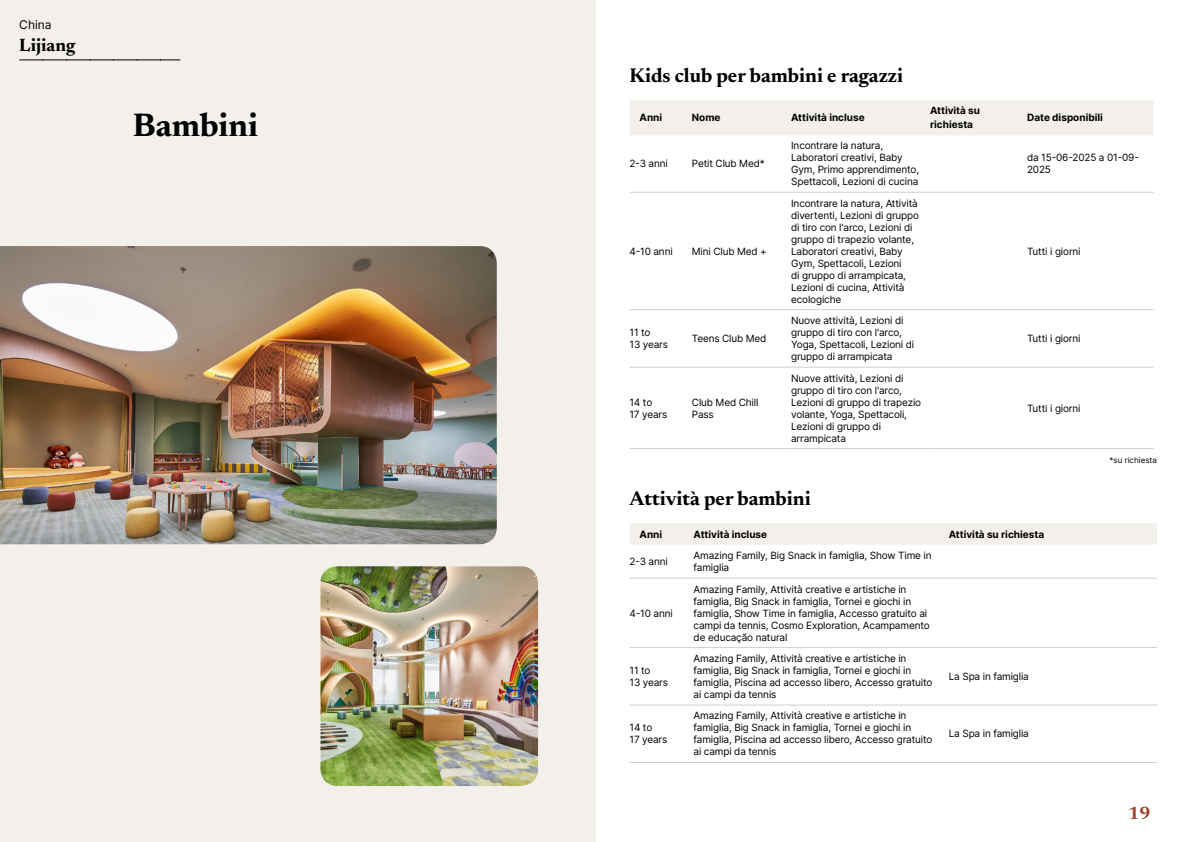
<style>
.page{position:relative;width:1191px;height:842px;background:#fff}
.page>*{position:absolute;margin:0;border:0;box-sizing:border-box;transform-origin:0 0}
.t1{font:700 33px "Newsreader 24 pt";color:#000}
.t2{font:700 20px "Newsreader 24 pt";color:#000}
.t3{font:700 18px "Newsreader 24 pt";color:#000}
.t4{font:700 18px "Newsreader 24 pt";color:#9d432c}
.t5{font:12px "Inter";color:#000}
.t6{font:10px/12px "Inter";letter-spacing:-.015em;color:#000}
.t7{font:700 10px/14px "Inter";color:#000}
.t8{font:8px "Inter";color:#000}
</style>
<div class="page">
<div style="left:0;top:0;width:595px;height:842px;background:#f3f0ec"></div>
<img style="left:0;top:246px;width:497px;height:298px">
<img style="left:320px;top:566px;width:218px;height:220px">
<svg style="left:20px;top:60px;width:160px;height:1px"></svg>
<div style="left:630px;top:100px;width:523px;height:35px;background:#f3f0ec"></div>
<hr style="left:629px;top:192px;width:63px;height:1px;background:#d7cdc1">
<hr style="left:692px;top:192px;width:99px;height:1px;background:#d7cdc1">
<hr style="left:791px;top:192px;width:139px;height:1px;background:#d7cdc1">
<hr style="left:930px;top:192px;width:97px;height:1px;background:#d7cdc1">
<hr style="left:1027px;top:192px;width:126px;height:1px;background:#d7cdc1">
<hr style="left:629px;top:309px;width:63px;height:1px;background:#d7cdc1">
<hr style="left:692px;top:309px;width:99px;height:1px;background:#d7cdc1">
<hr style="left:791px;top:309px;width:139px;height:1px;background:#d7cdc1">
<hr style="left:930px;top:309px;width:97px;height:1px;background:#d7cdc1">
<hr style="left:1027px;top:309px;width:126px;height:1px;background:#d7cdc1">
<hr style="left:629px;top:367px;width:63px;height:1px;background:#d7cdc1">
<hr style="left:692px;top:367px;width:99px;height:1px;background:#d7cdc1">
<hr style="left:791px;top:367px;width:139px;height:1px;background:#d7cdc1">
<hr style="left:930px;top:367px;width:97px;height:1px;background:#d7cdc1">
<hr style="left:1027px;top:367px;width:126px;height:1px;background:#d7cdc1">
<hr style="left:629px;top:448px;width:63px;height:1px;background:#d7cdc1">
<hr style="left:692px;top:448px;width:99px;height:1px;background:#d7cdc1">
<hr style="left:791px;top:448px;width:139px;height:1px;background:#d7cdc1">
<hr style="left:930px;top:448px;width:97px;height:1px;background:#d7cdc1">
<hr style="left:1027px;top:448px;width:126px;height:1px;background:#d7cdc1">
<div style="left:630px;top:523px;width:527px;height:22px;background:#f3f0ec"></div>
<hr style="left:629px;top:578px;width:64px;height:1px;background:#d7cdc1">
<hr style="left:693px;top:578px;width:255px;height:1px;background:#d7cdc1">
<hr style="left:948px;top:578px;width:209px;height:1px;background:#d7cdc1">
<hr style="left:629px;top:647px;width:64px;height:1px;background:#d7cdc1">
<hr style="left:693px;top:647px;width:255px;height:1px;background:#d7cdc1">
<hr style="left:948px;top:647px;width:209px;height:1px;background:#d7cdc1">
<hr style="left:629px;top:704px;width:64px;height:1px;background:#d7cdc1">
<hr style="left:693px;top:704px;width:255px;height:1px;background:#d7cdc1">
<hr style="left:948px;top:704px;width:209px;height:1px;background:#d7cdc1">
<hr style="left:629px;top:762px;width:64px;height:1px;background:#d7cdc1">
<hr style="left:693px;top:762px;width:255px;height:1px;background:#d7cdc1">
<hr style="left:948px;top:762px;width:209px;height:1px;background:#d7cdc1">
<p class="t5" style="left:19px;top:15px;width:34px">China</p>
<h3 class="t3" style="left:19px;top:32px;width:57px">Lijiang</h3>
<h1 class="t1" style="left:133px;top:101px;width:127px">Bambini</h1>
<h2 class="t2" style="left:629px;top:61px;width:275px">Kids club per bambini e ragazzi</h2>
<p class="t7" style="left:639px;top:110px;width:24px">Anni</p>
<p class="t7" style="left:692px;top:110px;width:30px">Nome</p>
<p class="t7" style="left:791px;top:110px;width:75px">Attività incluse</p>
<p class="t7" style="left:930px;top:103px;width:52px">Attività su richiesta</p>
<p class="t7" style="left:1027px;top:110px;width:77px">Date disponibili</p>
<p class="t6" style="left:629px;top:157px;width:40px">2-3 anni</p>
<p class="t6" style="left:692px;top:157px;width:74px">Petit Club Med*</p>
<p class="t6" style="left:791px;top:139px;width:129px">Incontrare la natura,<br>Laboratori creativi, Baby<br>Gym, Primo apprendimento,<br>Spettacoli, Lezioni di cucina</p>
<p class="t6" style="left:1027px;top:151px;width:113px">da 15-06-2025 a 01-09-<br>2025</p>
<p class="t6" style="left:629px;top:245px;width:45px">4-10 anni</p>
<p class="t6" style="left:692px;top:245px;width:76px">Mini Club Med +</p>
<p class="t6" style="left:629px;top:326px;width:40px">11 to<br>13 years</p>
<p class="t6" style="left:692px;top:332px;width:76px">Teens Club Med</p>
<p class="t6" style="left:629px;top:396px;width:39px">14 to<br>17 years</p>
<p class="t6" style="left:692px;top:396px;width:68px">Club Med Chill<br>Pass</p>
<p class="t6" style="left:791px;top:197px;width:129px">Incontrare la natura, Attività divertenti, Lezioni di gruppo di tiro con l'arco, Lezioni di gruppo di trapezio volante,<br>Laboratori creativi, Baby<br>Gym, Spettacoli, Lezioni<br>di gruppo di arrampicata,<br>Lezioni di cucina, Attività ecologiche</p>
<p class="t6" style="left:791px;top:314px;width:125px">Nuove attività, Lezioni di gruppo di tiro con l'arco,<br>Yoga, Spettacoli, Lezioni di gruppo di arrampicata</p>
<p class="t6" style="left:791px;top:372px;width:132px">Nuove attività, Lezioni di gruppo di tiro con l'arco,<br>Lezioni di gruppo di trapezio volante, Yoga, Spettacoli,<br>Lezioni di gruppo di arrampicata</p>
<p class="t6" style="left:1027px;top:245px;width:55px">Tutti i giorni</p>
<p class="t6" style="left:1027px;top:332px;width:55px">Tutti i giorni</p>
<p class="t6" style="left:1027px;top:402px;width:55px">Tutti i giorni</p>
<h2 class="t2" style="left:629px;top:484px;width:183px">Attività per bambini</h2>
<p class="t7" style="left:639px;top:527px;width:24px">Anni</p>
<p class="t7" style="left:693px;top:527px;width:75px">Attività incluse</p>
<p class="t7" style="left:948px;top:527px;width:97px">Attività su richiesta</p>
<p class="t6" style="left:629px;top:555px;width:40px">2-3 anni</p>
<p class="t6" style="left:693px;top:549px;width:239px">Amazing Family, Big Snack in famiglia, Show Time in famiglia</p>
<p class="t6" style="left:629px;top:607px;width:45px">4-10 anni</p>
<p class="t6" style="left:693px;top:583px;width:238px">Amazing Family, Attività creative e artistiche in famiglia, Big Snack in famiglia, Tornei e giochi in famiglia, Show Time in famiglia, Accesso gratuito ai campi da tennis, Cosmo Exploration, Acampamento de educação natural</p>
<p class="t6" style="left:629px;top:664px;width:40px">11 to<br>13 years</p>
<p class="t6" style="left:629px;top:721px;width:39px">14 to<br>17 years</p>
<p class="t6" style="left:693px;top:652px;width:240px">Amazing Family, Attività creative e artistiche in famiglia, Big Snack in famiglia, Tornei e giochi in famiglia, Piscina ad accesso libero, Accesso gratuito ai campi da tennis</p>
<p class="t6" style="left:693px;top:709px;width:240px">Amazing Family, Attività creative e artistiche in famiglia, Big Snack in famiglia, Tornei e giochi in famiglia, Piscina ad accesso libero, Accesso gratuito ai campi da tennis</p>
<p class="t6" style="left:948px;top:670px;width:82px">La Spa in famiglia</p>
<p class="t6" style="left:948px;top:727px;width:82px">La Spa in famiglia</p>
<p class="t8" style="left:1109px;top:454px;width:49px">*su richiesta</p>
<h3 class="t4" style="left:1128px;top:800px;width:24px">19</h3>
</div>
